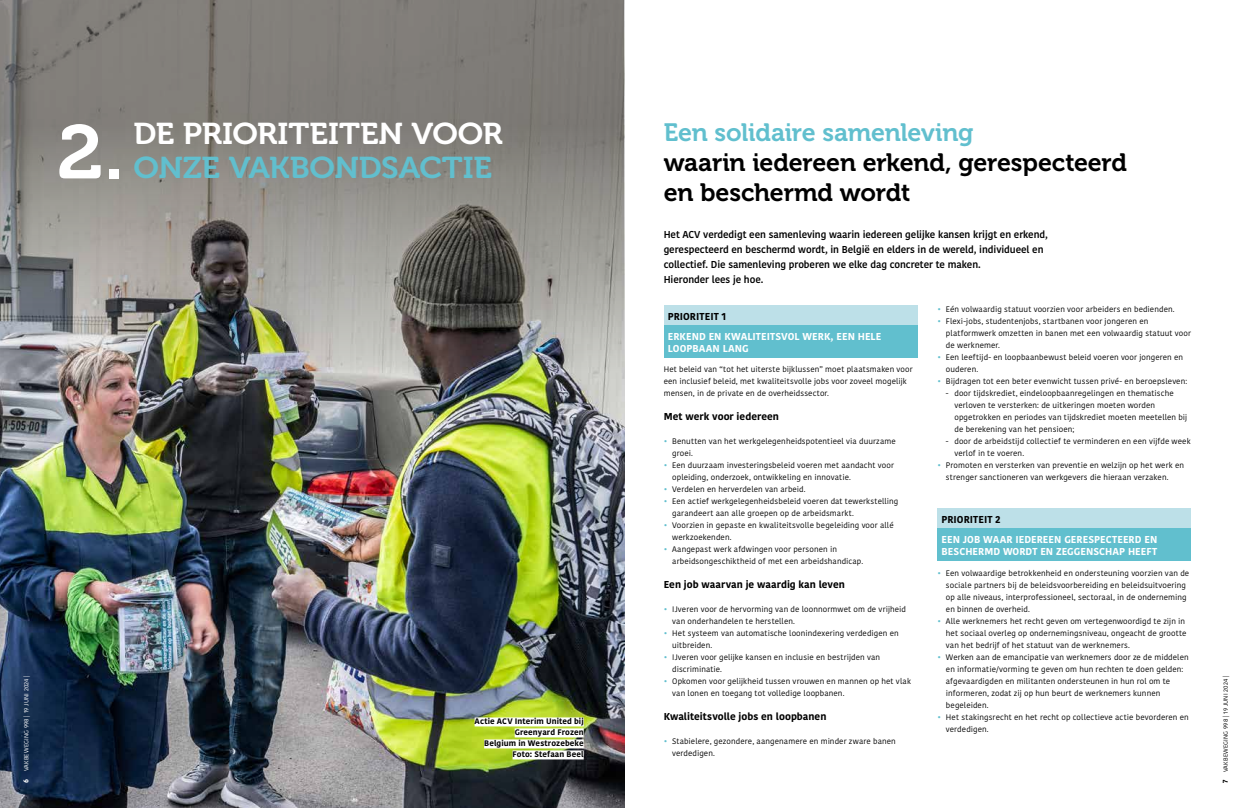
<style>
.page{position:relative;width:1248px;height:808px;background:#fff}
.page>*{position:absolute;margin:0;border:0;box-sizing:border-box;transform-origin:0 0}
.t1{font:75.3px "Museo 700";color:#fff;scale:1.07 1}
.t2{font:30px "Museo 700";letter-spacing:-.005em;color:#fff;scale:1.07 1}
.t3{font:30px "Museo 700";letter-spacing:-.01em;color:#61bfce;scale:1.07 1}
.t4{font:25px/30px "Museo 700";letter-spacing:-.01em;color:#000}
.t5{font:25px "Museo 700";letter-spacing:-.01em;color:#61bfce}
.t6{font:600 10px/15px "Kohinoor Bangla";letter-spacing:-.005em;color:#000}
.t7{font:700 10px/12px "Kohinoor Bangla";color:#fff}
.t8{font:700 10px "Kohinoor Bangla";letter-spacing:.005em;color:#000}
.t9{font:8px/12px "Kohinoor Bangla";letter-spacing:.015em;color:#000}
.t10{font:700 8px/11px "Kohinoor Bangla";letter-spacing:.01em;color:#000;text-align:right}
.t11{font:6px "Kohinoor Bangla";letter-spacing:.02em;color:#000}
.t12{font:6px "Kohinoor Bangla";letter-spacing:.02em;color:#fff}
.s1{font-weight:700;font-size:7px}
.s2{color:#61bfce}
</style>
<div class="page">
<img style="left:0;top:393px;width:624px;height:415px">
<svg style="left:0;top:0;width:624px;height:393px;background:#86847e"></svg>
<div style="left:663px;top:305px;width:254px;height:20px;background:#bde0e8"></div>
<div style="left:663px;top:325px;width:254px;height:32px;background:#61bfce"></div>
<div style="left:937px;top:508px;width:254px;height:20px;background:#bde0e8"></div>
<div style="left:937px;top:528px;width:254px;height:32px;background:#61bfce"></div>
<div style="left:474px;top:717px;width:109px;height:9px;background:#fff"></div>
<div style="left:514px;top:728px;width:69px;height:9px;background:#fff"></div>
<div style="left:484px;top:739px;width:99px;height:9px;background:#fff"></div>
<div style="left:512px;top:750px;width:71px;height:9px;background:#fff"></div>
<h1 class="t1" style="left:57px;top:110px;width:65px">2.</h1>
<h2 class="t2" style="left:133px;top:117px;width:347px">DE PRIORITEITEN VOOR</h2>
<h2 class="t3" style="left:133px;top:151px;width:336px">ONZE VAKBONDSACTIE</h2>
<p class="t12" style="left:22px;top:783px;width:110px;rotate:-90deg"><span class="s1">6</span> VAKBEWEGING 998 | 19 JUNI 2024 |</p>
<p class="t10" style="left:474px;top:715px;width:111px">Actie ACV Interim United bij<br>Greenyard Frozen<br>Belgium in Westrozebeke<br>Foto: Stefaan Beel</p>
<h3 class="t5" style="left:663px;top:118px;width:311px">Een solidaire samenleving</h3>
<h3 class="t4" style="left:663px;top:147px;width:465px">waarin iedereen erkend, gerespecteerd en beschermd wordt</h3>
<p class="t6" style="left:663px;top:227px;width:385px">Het ACV verdedigt een samenleving waarin iedereen gelijke kansen krijgt en erkend, gerespecteerd en beschermd wordt, in België en elders in de wereld, individueel en collectief. Die samenleving proberen we elke dag concreter te maken.<br>Hieronder lees je hoe.</p>
<p class="t9" style="left:937px;top:303px;width:239px"><span class="s2">•</span> Eén volwaardig statuut voorzien voor arbeiders en bedienden.</p>
<p class="t9" style="left:945px;top:315px;width:246px;text-indent:-9px"><span class="s2">•</span> Flexi-jobs, studentenjobs, startbanen voor jongeren en platformwerk omzetten in banen met een volwaardig statuut voor de werknemer.</p>
<p class="t9" style="left:945px;top:351px;width:239px;text-indent:-9px"><span class="s2">•</span> Een leeftijd- en loopbaanbewust beleid voeren voor jongeren en ouderen.</p>
<p class="t9" style="left:937px;top:375px;width:251px"><span class="s2">•</span> Bijdragen tot een beter evenwicht tussen privé- en beroepsleven:</p>
<p class="t9" style="left:954px;top:387px;width:234px;text-indent:-9px">- door tijdskrediet, eindeloopbaanregelingen en thematische verloven te versterken: de uitkeringen moeten worden opgetrokken en periodes van tijdskrediet moeten meetellen bij de berekening van het pensioen;</p>
<p class="t9" style="left:954px;top:435px;width:238px;text-indent:-9px">- door de arbeidstijd collectief te verminderen en een vijfde week verlof in te voeren.</p>
<p class="t9" style="left:945px;top:459px;width:240px;text-indent:-9px"><span class="s2">•</span> Promoten en versterken van preventie en welzijn op het werk en strenger sanctioneren van werkgevers die hieraan verzaken.</p>
<p class="t8" style="left:941px;top:510px;width:61px">PRIORITEIT 2</p>
<p class="t7" style="left:941px;top:533px;width:217px">EEN JOB WAAR IEDEREEN GERESPECTEERD EN<br>BESCHERMD WORDT EN ZEGGENSCHAP HEEFT</p>
<p class="t9" style="left:945px;top:567px;width:245px;text-indent:-9px"><span class="s2">•</span> Een volwaardige betrokkenheid en ondersteuning voorzien van de sociale partners bij de beleidsvoorbereiding en beleidsuitvoering op alle niveaus, interprofessioneel, sectoraal, in de onderneming en binnen de overheid.</p>
<p class="t9" style="left:945px;top:615px;width:242px;text-indent:-9px"><span class="s2">•</span> Alle werknemers het recht geven om vertegenwoordigd te zijn in het sociaal overleg op ondernemingsniveau, ongeacht de grootte van het bedrijf of het statuut van de werknemers.</p>
<p class="t9" style="left:945px;top:651px;width:244px;text-indent:-9px"><span class="s2">•</span> Werken aan de emancipatie van werknemers door ze de middelen en informatie/vorming te geven om hun rechten te doen gelden: afgevaardigden en militanten ondersteunen in hun rol om te informeren, zodat zij op hun beurt de werknemers kunnen begeleiden.</p>
<p class="t9" style="left:945px;top:711px;width:244px;text-indent:-9px"><span class="s2">•</span> Het stakingsrecht en het recht op collectieve actie bevorderen en verdedigen.</p>
<p class="t8" style="left:667px;top:307px;width:60px">PRIORITEIT 1</p>
<p class="t7" style="left:667px;top:330px;width:215px">ERKEND EN KWALITEITSVOL WERK, EEN HELE<br>LOOPBAAN LANG</p>
<p class="t9" style="left:663px;top:363px;width:250px">Het beleid van “tot het uiterste bijklussen” moet plaatsmaken voor een inclusief beleid, met kwaliteitsvolle jobs voor zoveel mogelijk mensen, in de private en de overheidssector.</p>
<p class="t8" style="left:663px;top:408px;width:117px">Met werk voor iedereen</p>
<p class="t9" style="left:672px;top:435px;width:225px;text-indent:-9px"><span class="s2">•</span> Benutten van het werkgelegenheidspotentieel via duurzame groei.</p>
<p class="t9" style="left:672px;top:459px;width:223px;text-indent:-9px"><span class="s2">•</span> Een duurzaam investeringsbeleid voeren met aandacht voor opleiding, onderzoek, ontwikkeling en innovatie.</p>
<p class="t9" style="left:663px;top:483px;width:143px"><span class="s2">•</span> Verdelen en herverdelen van arbeid.</p>
<p class="t9" style="left:672px;top:495px;width:228px;text-indent:-9px"><span class="s2">•</span> Een actief werkgelegenheidsbeleid voeren dat tewerkstelling garandeert aan alle groepen op de arbeidsmarkt.</p>
<p class="t9" style="left:672px;top:519px;width:223px;text-indent:-9px"><span class="s2">•</span> Voorzien in gepaste en kwaliteitsvolle begeleiding voor allé werkzoekenden.</p>
<p class="t9" style="left:672px;top:543px;width:192px;text-indent:-9px"><span class="s2">•</span> Aangepast werk afdwingen voor personen in arbeidsongeschiktheid of met een arbeidshandicap.</p>
<p class="t8" style="left:663px;top:576px;width:183px">Een job waarvan je waardig kan leven</p>
<p class="t9" style="left:672px;top:603px;width:235px;text-indent:-9px"><span class="s2">•</span> IJveren voor de hervorming van de loonnormwet om de vrijheid van onderhandelen te herstellen.</p>
<p class="t9" style="left:672px;top:627px;width:228px;text-indent:-9px"><span class="s2">•</span> Het systeem van automatische loonindexering verdedigen en uitbreiden.</p>
<p class="t9" style="left:672px;top:651px;width:209px;text-indent:-9px"><span class="s2">•</span> IJveren voor gelijke kansen en inclusie en bestrijden van discriminatie.</p>
<p class="t9" style="left:672px;top:675px;width:240px;text-indent:-9px"><span class="s2">•</span> Opkomen voor gelijkheid tussen vrouwen en mannen op het vlak van lonen en toegang tot volledige loopbanen.</p>
<p class="t8" style="left:663px;top:708px;width:164px">Kwaliteitsvolle jobs en loopbanen</p>
<p class="t9" style="left:672px;top:735px;width:225px;text-indent:-9px"><span class="s2">•</span> Stabielere, gezondere, aangenamere en minder zware banen verdedigen.</p>
<p class="t11" style="left:1220px;top:783px;width:109px;rotate:-90deg"><span class="s1">7</span> VAKBEWEGING 998 | 19 JUNI 2024 |</p>
</div>
